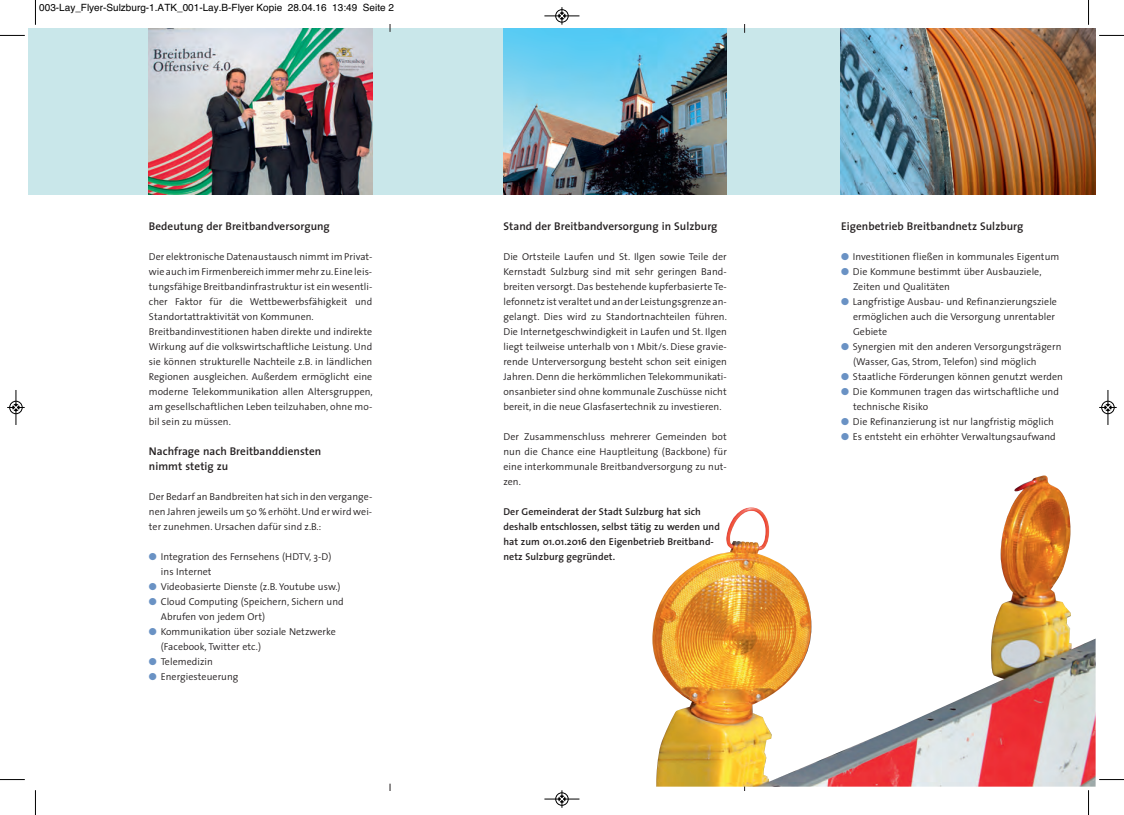
<style>
.page{position:relative;width:1124px;height:815px;background:#fff}
.page>*{position:absolute;margin:0;border:0;box-sizing:border-box;transform-origin:0 0}
.t1{font:600 11.25px/15px "The Sans";letter-spacing:.005em;color:#231f20}
.t2{font:300 10px/15px "The Sans";letter-spacing:.005em;color:#231f20;text-align:justify}
.t3{font:600 10px/15px "The Sans";letter-spacing:.005em;color:#231f20}
.t4{font:10px "Helvetica";color:#000}
.s1{font-family:"Zipp Dangbits";font-weight:400;color:#6a92c4}
</style>
<div class="page">
<div style="left:28px;top:28px;width:1067px;height:166px;background:#c9e7ea"></div>
<img style="left:149px;top:28px;width:223px;height:166px">
<img style="left:503px;top:28px;width:223px;height:166px">
<img style="left:840px;top:28px;width:255px;height:166px">
<img style="left:652px;top:475px;width:443px;height:312px">
<svg style="left:35px;top:0;width:1px;height:25px"></svg>
<svg style="left:0;top:35px;width:25px;height:1px"></svg>
<svg style="left:1088px;top:0;width:1px;height:25px"></svg>
<svg style="left:1099px;top:35px;width:24px;height:1px"></svg>
<svg style="left:35px;top:790px;width:1px;height:25px"></svg>
<svg style="left:0;top:779px;width:25px;height:1px"></svg>
<svg style="left:1088px;top:790px;width:1px;height:25px"></svg>
<svg style="left:1099px;top:779px;width:24px;height:1px"></svg>
<div style="left:555px;top:9px;width:13px;height:14px;border:1px solid #fff;border-radius:50%"></div>
<hr style="left:544px;top:16px;width:35px;height:1px;background:#000">
<div style="left:555px;top:9px;width:13px;height:13px;border:1px solid #000;border-radius:50%"></div>
<svg style="left:558px;top:7px;width:7px;height:18px"></svg>
<div style="left:555px;top:792px;width:13px;height:14px;border:1px solid #fff;border-radius:50%"></div>
<hr style="left:544px;top:799px;width:35px;height:1px;background:#000">
<div style="left:555px;top:793px;width:13px;height:12px;border:1px solid #000;border-radius:50%"></div>
<svg style="left:558px;top:790px;width:7px;height:18px"></svg>
<div style="left:9px;top:401px;width:14px;height:13px;border:1px solid #fff;border-radius:50%"></div>
<hr style="left:16px;top:390px;width:1px;height:35px;background:#000">
<div style="left:10px;top:401px;width:12px;height:13px;border:1px solid #000;border-radius:50%"></div>
<svg style="left:7px;top:404px;width:18px;height:7px"></svg>
<hr style="left:1107px;top:390px;width:1px;height:35px;background:#000">
<div style="left:1101px;top:401px;width:13px;height:13px;border:1px solid #000;border-radius:50%"></div>
<svg style="left:1099px;top:404px;width:17px;height:7px"></svg>
<p class="t4" style="left:39px;top:2px;width:356px">003-Lay_Flyer-Sulzburg-1.ATK_001-Lay.B-Flyer Kopie 28.04.16 13:49 Seite 2</p>
<p class="t1" style="left:149px;top:220px;width:182px">Bedeutung der Breitbandversorgung</p>
<p class="t2" style="left:149px;top:251px;width:225px;text-align:left">Der elektronische Datenaustausch nimmt im Privat&shy;wie auch im Firmenbereich immer mehr zu. Eine leis&shy;tungsfähige Breitbandinfrastruktur ist ein wesentli&shy;cher Faktor für die Wettbewerbsfähigkeit und Standortattraktivität von Kommunen.<br>Breitbandinvestitionen haben direkte und indirekte Wirkung auf die volkswirtschaftliche Leistung. Und sie können strukturelle Nachteile z.B. in ländlichen Regionen ausgleichen. Außerdem ermöglicht eine moderne Telekommunikation allen Altersgruppen, am gesellschaftlichen Leben teilzuhaben, ohne mo&shy;bil sein zu müssen.</p>
<p class="t1" style="left:149px;top:445px;width:174px">Nachfrage nach Breitbanddiensten nimmt stetig zu</p>
<p class="t2" style="left:149px;top:491px;width:225px">Der Bedarf an Bandbreiten hat sich in den vergange&shy;nen Jahren jeweils um 50 % erhöht. Und er wird wei&shy;ter zunehmen. Ursachen dafür sind z.B.:</p>
<p class="t2" style="left:149px;top:551px;width:184px"><span class="s1">M</span> Integration des Fernsehens (HDTV, 3-D)</p>
<p class="t2" style="left:161px;top:566px;width:52px">ins Internet</p>
<p class="t2" style="left:149px;top:581px;width:193px"><span class="s1">M</span> Videobasierte Dienste (z.B. Youtube usw.)</p>
<p class="t2" style="left:149px;top:596px;width:196px"><span class="s1">M</span> Cloud Computing (Speichern, Sichern und</p>
<p class="t2" style="left:161px;top:611px;width:106px">Abrufen von jedem Ort)</p>
<p class="t2" style="left:149px;top:626px;width:188px"><span class="s1">M</span> Kommunikation über soziale Netzwerke</p>
<p class="t2" style="left:161px;top:641px;width:102px">(Facebook, Twitter etc.)</p>
<p class="t2" style="left:149px;top:656px;width:66px"><span class="s1">M</span> Telemedizin</p>
<p class="t2" style="left:149px;top:671px;width:91px"><span class="s1">M</span> Energiesteuerung</p>
<p class="t1" style="left:503px;top:220px;width:215px">Stand der Breitbandversorgung in Sulzburg</p>
<p class="t2" style="left:503px;top:251px;width:225px">Die Ortsteile Laufen und St. Ilgen sowie Teile der Kernstadt Sulzburg sind mit sehr geringen Band&shy;breiten versorgt. Das bestehende kupferbasierte Te&shy;lefonnetz ist veraltet und an der Leistungsgrenze an&shy;gelangt. Dies wird zu Standortnachteilen führen.<br>Die Internetgeschwindigkeit in Laufen und St. Ilgen liegt teilweise unterhalb von 1 Mbit/s. Diese gravie&shy;rende Unterversorgung besteht schon seit einigen Jahren. Denn die herkömmlichen Telekommunikati&shy;onsanbieter sind ohne kommunale Zuschüsse nicht bereit, in die neue Glasfasertechnik zu investieren.</p>
<p class="t2" style="left:503px;top:431px;width:225px">Der Zusammenschluss mehrerer Gemeinden bot nun die Chance eine Hauptleitung (Backbone) für eine interkommunale Breitbandversorgung zu nut&shy;zen.</p>
<p class="t3" style="left:503px;top:505px;width:218px">Der Gemeinderat der Stadt Sulzburg hat sich deshalb entschlossen, selbst tätig zu werden und hat zum 01.01.2016 den Eigenbetrieb Breitband&shy;netz Sulzburg gegründet.</p>
<p class="t1" style="left:841px;top:220px;width:184px">Eigenbetrieb Breitbandnetz Sulzburg</p>
<p class="t2" style="left:841px;top:251px;width:220px"><span class="s1">M</span> Investitionen fließen in kommunales Eigentum</p>
<p class="t2" style="left:841px;top:266px;width:202px"><span class="s1">M</span> Die Kommune bestimmt über Ausbauziele,</p>
<p class="t2" style="left:853px;top:281px;width:98px">Zeiten und Qualitäten</p>
<p class="t2" style="left:841px;top:296px;width:217px"><span class="s1">M</span> Langfristige Ausbau- und Refinanzierungsziele</p>
<p class="t2" style="left:853px;top:311px;width:203px">ermöglichen auch die Versorgung unrentabler</p>
<p class="t2" style="left:853px;top:326px;width:36px">Gebiete</p>
<p class="t2" style="left:841px;top:341px;width:222px"><span class="s1">M</span> Synergien mit den anderen Versorgungsträgern</p>
<p class="t2" style="left:853px;top:356px;width:185px">(Wasser, Gas, Strom, Telefon) sind möglich</p>
<p class="t2" style="left:841px;top:371px;width:223px"><span class="s1">M</span> Staatliche Förderungen können genutzt werden</p>
<p class="t2" style="left:841px;top:386px;width:219px"><span class="s1">M</span> Die Kommunen tragen das wirtschaftliche und</p>
<p class="t2" style="left:853px;top:401px;width:77px">technische Risiko</p>
<p class="t2" style="left:841px;top:416px;width:214px"><span class="s1">M</span> Die Refinanzierung ist nur langfristig möglich</p>
<p class="t2" style="left:841px;top:431px;width:216px"><span class="s1">M</span> Es entsteht ein erhöhter Verwaltungsaufwand</p>
</div>
